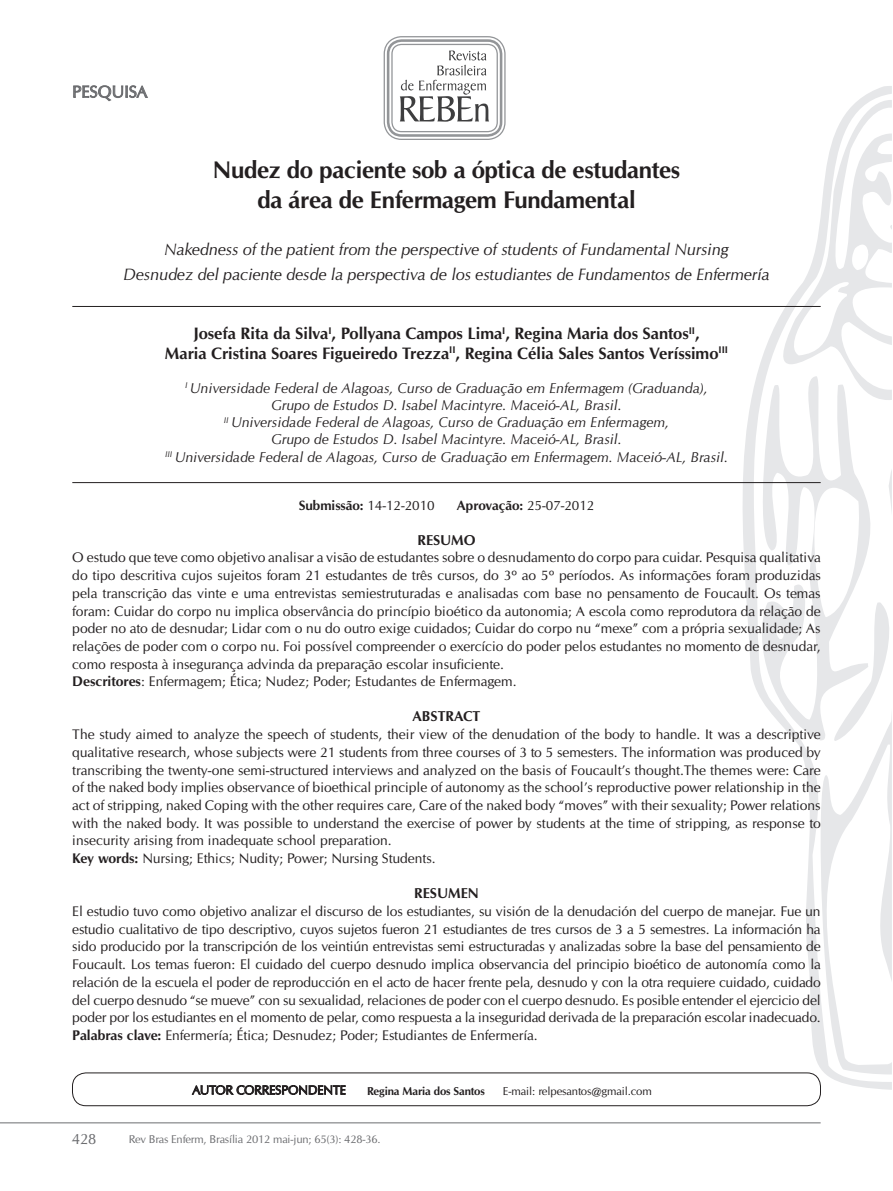
<style>
.page{position:relative;width:893px;height:1191px;background:#fff}
.page>*{position:absolute;margin:0;border:0;box-sizing:border-box;transform-origin:0 0}
.t1{font:700 24px/30px "URW Classico";letter-spacing:-.01em;color:#231f20;text-align:center}
.t2{font:italic 16.5px/25.2px "URW Classico";letter-spacing:-.01em;color:#231f20;text-align:center}
.t3{font:700 16.5px/19.8px "URW Classico";color:#231f20;text-align:center}
.t4{font:16.5px "URW Classico";color:#6c6d70}
.t5{font:15px "URW Classico";color:#6c6d70}
.t6{font:italic 14.25px/17.1px "URW Classico";color:#231f20;text-align:center}
.t7{font:700 14.25px "URW Classico";color:#231f20}
.t8{font:13.95px/17.7px "URW Classico";color:#231f20}
.t9{font:700 13.5px "URW Classico";color:#231f20}
.t10{font:12.45px "URW Classico";letter-spacing:-.01em;color:#231f20}
.t11{font:11.4px "URW Classico";letter-spacing:-.01em;color:#231f20}
.t12{font:700 11.4px "URW Classico";letter-spacing:-.01em;color:#231f20}
.t13{font:11.25px "URW Classico";letter-spacing:-.015em;color:#6c6d70}
.s1{font-weight:400}
.s2{font-weight:700}
</style>
<div class="page">
<svg style="left:719px;top:86px;width:173px;height:1003px"></svg>
<div style="left:384px;top:36px;width:122px;height:104px;border:1px solid #939598;border-radius:17px"></div>
<div style="left:387px;top:39px;width:115px;height:98px;border:3px solid #939598;border-radius:14px"></div>
<div style="left:391px;top:44px;width:107px;height:88px;border:1px solid #939598;border-radius:10px"></div>
<svg style="left:400px;top:51px;width:89px;height:71px"></svg>
<hr style="left:0;top:1122px;width:821px;height:1px;background:#6c6d70">
<hr style="left:72px;top:306px;width:749px;height:1px;background:#231f20">
<hr style="left:72px;top:482px;width:749px;height:1px;background:#231f20">
<svg style="left:73px;top:86px;width:75px;height:15px"></svg>
<div style="left:72px;top:1072px;width:749px;height:34px;border:1px solid #231f20;border-radius:14px"></div>
<svg style="left:192px;top:1085px;width:153px;height:9px"></svg>
<p class="t4" style="left:72px;top:82px;width:77px">PESQUISA</p>
<h1 class="t1" style="left:213px;top:155px;width:469px">Nudez do paciente sob a óptica de estudantes da área de Enfermagem Fundamental</h1>
<p class="t2" style="left:123px;top:237px;width:648px">Nakedness of the patient from the perspective of students of Fundamental Nursing<br>Desnudez del paciente desde la perspectiva de los estudiantes de Fundamentos de Enfermería</p>
<p class="t3" style="left:165px;top:323px;width:565px">Josefa Rita da Silva<sup>I</sup>, Pollyana Campos Lima<sup>I</sup>, Regina Maria dos Santos<sup>II</sup>,<br>Maria Cristina Soares Figueiredo Trezza<sup>II</sup>, Regina Célia Sales Santos Veríssimo<sup>III</sup></p>
<p class="t6" style="left:165px;top:380px;width:564px"><sup>I</sup> Universidade Federal de Alagoas, Curso de Graduação em Enfermagem (Graduanda), Grupo de Estudos D. Isabel Macintyre. Maceió-AL, Brasil.<br><sup>II</sup> Universidade Federal de Alagoas, Curso de Graduação em Enfermagem,<br>Grupo de Estudos D. Isabel Macintyre. Maceió-AL, Brasil.<br><sup>III</sup> Universidade Federal de Alagoas, Curso de Graduação em Enfermagem. Maceió-AL, Brasil.</p>
<p class="t9" style="left:299px;top:497px;width:137px">Submissão: <span class="s1">14-12-2010</span></p>
<p class="t9" style="left:457px;top:497px;width:139px">Aprovação: <span class="s1">25-07-2012</span></p>
<p class="t7" style="left:417px;top:531px;width:60px">RESUMO</p>
<p class="t8" style="left:72px;top:549px;width:750px">O estudo que teve como objetivo analisar a visão de estudantes sobre o desnudamento do corpo para cuidar. Pesquisa qualitativa do tipo descritiva cujos sujeitos foram 21 estudantes de três cursos, do 3º ao 5º períodos. As informações foram produzidas pela transcrição das vinte e uma entrevistas semiestruturadas e analisadas com base no pensamento de Foucault. Os temas foram: Cuidar do corpo nu implica observância do princípio bioético da autonomia; A escola como reprodutora da relação de poder no ato de desnudar; Lidar com o nu do outro exige cuidados; Cuidar do corpo nu “mexe” com a própria sexualidade; As relações de poder com o corpo nu. Foi possível compreender o exercício do poder pelos estudantes no momento de desnudar, como resposta à insegurança advinda da preparação escolar insuficiente.<br><span class="s2">Descritores</span>: Enfermagem; Ética; Nudez; Poder; Estudantes de Enfermagem.</p>
<p class="t7" style="left:412px;top:708px;width:69px">ABSTRACT</p>
<p class="t8" style="left:72px;top:726px;width:750px">The study aimed to analyze the speech of students, their view of the denudation of the body to handle. It was a descriptive qualitative research, whose subjects were 21 students from three courses of 3 to 5 semesters. The information was produced by transcribing the twenty-one semi-structured interviews and analyzed on the basis of Foucault’s thought.The themes were: Care of the naked body implies observance of bioethical principle of autonomy as the school’s reproductive power relationship in the act of stripping, naked Coping with the other requires care, Care of the naked body “moves” with their sexuality; Power relations with the naked body. It was possible to understand the exercise of power by students at the time of stripping, as response to insecurity arising from inadequate school preparation.<br><span class="s2">Key words:</span> Nursing; Ethics; Nudity; Power; Nursing Students.</p>
<p class="t7" style="left:414px;top:884px;width:66px">RESUMEN</p>
<p class="t8" style="left:72px;top:902px;width:750px;text-align:justify">El estudio tuvo como objetivo analizar el discurso de los estudiantes, su visión de la denudación del cuerpo de manejar. Fue un estudio cualitativo de tipo descriptivo, cuyos sujetos fueron 21 estudiantes de tres cursos de 3 a 5 semestres. La información ha sido producido por la transcripción de los veintiún entrevistas semi estructuradas y analizadas sobre la base del pensamiento de Foucault. Los temas fueron: El cuidado del cuerpo desnudo implica observancia del principio bioético de autonomía como la relación de la escuela el poder de reproducción en el acto de hacer frente pela, desnudo y con la otra requiere cuidado, cuidado del cuerpo desnudo “se mueve” con su sexualidad, relaciones de poder con el cuerpo desnudo. Es posible entender el ejercicio del poder por los estudiantes en el momento de pelar, como respuesta a la inseguridad derivada de la preparación escolar inadecuado.<br><span class="s2">Palabras clave:</span> Enfermería; Ética; Desnudez; Poder; Estudiantes de Enfermería.</p>
<p class="t10" style="left:192px;top:1083px;width:155px">AUTOR CORRESPONDENTE</p>
<p class="t12" style="left:367px;top:1083px;width:119px">Regina Maria dos Santos</p>
<p class="t11" style="left:503px;top:1084px;width:150px">E-mail: relpesantos@gmail.com</p>
<p class="t5" style="left:72px;top:1130px;width:26px">428</p>
<p class="t13" style="left:129px;top:1133px;width:253px">Rev Bras Enferm, Brasília 2012 mai-jun; 65(3): 428-36.</p>
</div>
